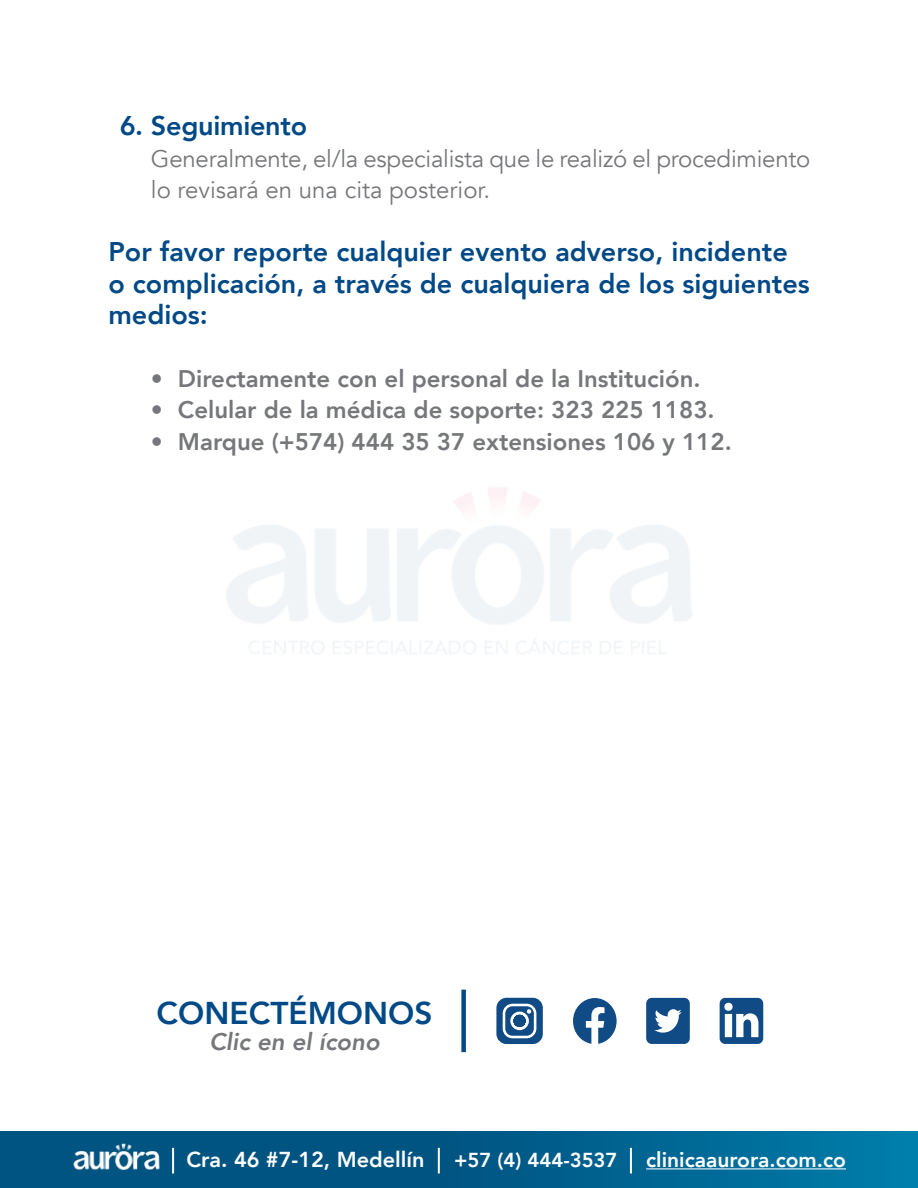
<style>
.page{position:relative;width:918px;height:1188px;background:#fff}
.page>*{position:absolute;margin:0;border:0;box-sizing:border-box;transform-origin:0 0}
.t1{font:800 31.5px "Avenir";color:#004987}
.t2{font:800 27px/31.5px "Avenir";color:#004987}
.t3{font:800 24px "Avenir";color:#76777a}
.t4{font:24px/31.5px "Avenir";letter-spacing:-.01em;color:#76777a}
.t5{font:italic 800 24px "Avenir";color:#76777a}
.t6{font:800 21.6px "Avenir";color:#fff}
.t7{font:800 21px "Avenir";color:#fff}
.t8{font:800 20.25px "Avenir";color:#fff}
</style>
<div class="page">
<div style="left:0;top:1131px;width:918px;height:57px;background:linear-gradient(to right,#004977,#0375a2)"></div>
<hr style="left:630px;top:1148px;width:2px;height:25px;background:#fff">
<hr style="left:438px;top:1148px;width:2px;height:25px;background:#fff">
<hr style="left:172px;top:1148px;width:2px;height:25px;background:#fff">
<img style="left:72px;top:1143px;width:88px;height:27px">
<hr style="left:646px;top:1168px;width:200px;height:1px;background:#fff">
<svg style="left:720px;top:998px;width:43px;height:46px"></svg>
<svg style="left:646px;top:998px;width:44px;height:46px"></svg>
<svg style="left:573px;top:998px;width:44px;height:46px"></svg>
<div style="left:461px;top:990px;width:5px;height:62px;background:#004987"></div>
<svg style="left:496px;top:998px;width:47px;height:46px"></svg>
<p class="t2" style="left:120px;top:110px;width:189px">6. Seguimiento</p>
<p class="t4" style="left:151px;top:143px;width:661px">Generalmente, el/la especialista que le realizó el procedimiento lo revisará en una cita posterior.</p>
<p class="t2" style="left:108px;top:236px;width:703px">Por favor reporte cualquier evento adverso, incidente o complicación, a través de cualquiera de los siguientes medios:</p>
<p class="t3" style="left:151px;top:360px;width:551px">• Directamente con el personal de la Institución.</p>
<p class="t3" style="left:151px;top:391px;width:565px">• Celular de la médica de soporte: 323 225 1183.</p>
<p class="t3" style="left:151px;top:423px;width:582px">• Marque (+574) 444 35 37 extensiones 106 y 112.</p>
<h1 class="t1" style="left:157px;top:989px;width:277px">CONECTÉMONOS</h1>
<p class="t5" style="left:209px;top:1027px;width:172px">Clic en el ícono</p>
<p class="t6" style="left:186px;top:1143px;width:239px">Cra. 46 #7-12, Medellín</p>
<p class="t8" style="left:454px;top:1144px;width:165px">+57 (4) 444-3537</p>
<p class="t7" style="left:646px;top:1144px;width:201px">clinicaaurora.com.co</p>
</div>
